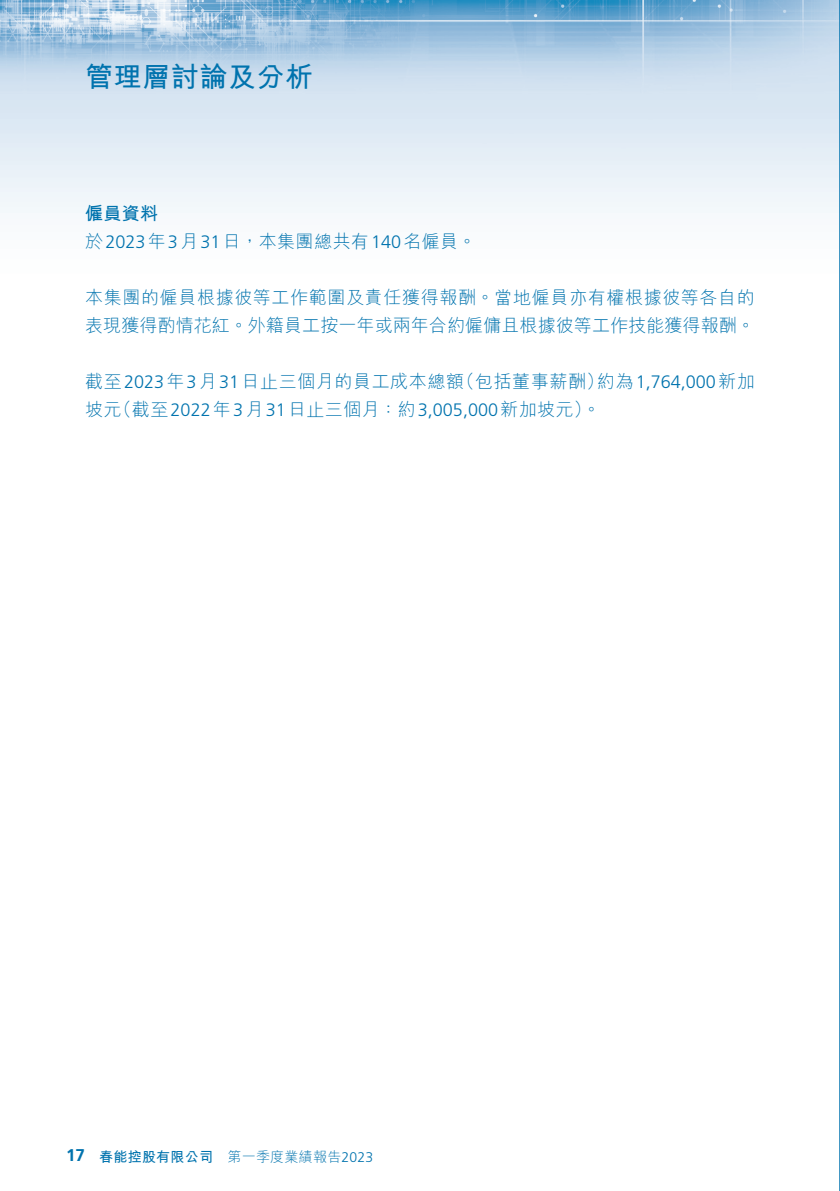
<style>
.page{position:relative;width:840px;height:1191px;background:#fff}
.page>*{position:absolute;margin:0;border:0;box-sizing:border-box;transform-origin:0 0}
.t1{font:700 28px "M Hei HK";letter-spacing:.02em;color:#0073ae}
._00_txt{font:300 18px/28px "M Hei HK";letter-spacing:.035em;color:#0073ae}
._02_H2{font:700 18px "M Hei HK";color:#0073ae}
.t2{font:700 14px "M Hei HK";letter-spacing:.015em;color:#0073ae}
.s1{font-family:"Frutiger LT Std"}
.s2{font-family:"Frutiger LT Std";font-size:17px}
.s3{font-weight:300}
.s4{font-family:"Frutiger LT Std";font-weight:300}
</style>
<div class="page">
<svg style="left:0;top:0;width:838px;height:213px;background:#cbdeee"></svg>
<svg style="left:838px;top:0;width:2px;height:1191px"></svg>
<h1 class="t1" style="left:85px;top:56px;width:229px">管理層討論及分析</h1>
<p class="_02_H2" style="left:85px;top:200px;width:75px">僱員資料</p>
<p class="_00_txt" style="left:85px;top:227px;width:392px">於<span class="s1">2023</span>年<span class="s1">3</span>月<span class="s1">31</span>日，本集團總共有<span class="s1">140</span>名僱員。</p>
<p class="_00_txt" style="left:85px;top:283px;width:671px">本集團的僱員根據彼等工作範圍及責任獲得報酬。當地僱員亦有權根據彼等各自的表現獲得酌情花紅。外籍員工按一年或兩年合約僱傭且根據彼等工作技能獲得報酬。</p>
<p class="_00_txt" style="left:85px;top:367px;width:670px">截至<span class="s1">2023</span>年<span class="s1">3</span>月<span class="s1">31</span>日止三個月的員工成本總額（包括董事薪酬）約為<span class="s1">1,764,000</span>新加坡元（截至<span class="s1">2022</span>年<span class="s1">3</span>月<span class="s1">31</span>日止三個月：約<span class="s1">3,005,000</span>新加坡元）。</p>
<p class="t2" style="left:66px;top:1146px;width:308px"><span class="s2">17</span> 春能控股有限公司 <span class="s3">第一季度業績報告</span><span class="s4">2023</span></p>
</div>
